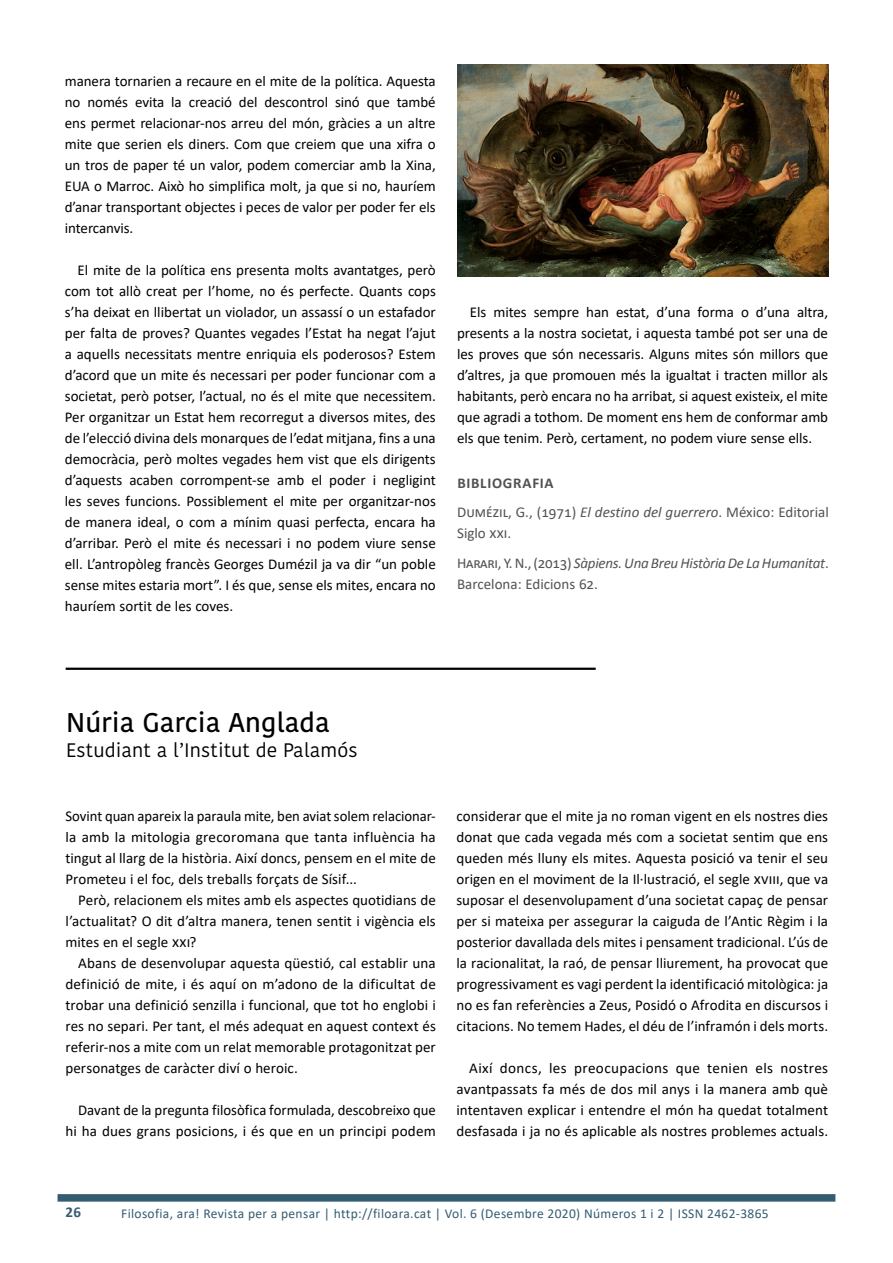
<style>
.page{position:relative;width:893px;height:1263px;background:#fff}
.page>*{position:absolute;margin:0;border:0;box-sizing:border-box;transform-origin:0 0}
.t1{font:500 27px "Kohinoor Bangla";letter-spacing:.005em;color:#000}
.t2{font:19.5px "Kohinoor Bangla";letter-spacing:.005em;color:#000}
.t3{font:15px/21px "Calibri";color:#000;text-align:justify}
.t4{font:15px/29.5px "Calibri";color:#525252}
.t5{font:italic 15px/21px "Calibri";letter-spacing:-.015em;color:#525252}
.t6{font:700 15px "Calibri";color:#345c71}
.t7{font:13.5px "Calibri";letter-spacing:.025em;color:#345c71}
.s1{font-weight:700}
.s2{font-style:italic}
.s3{font-style:normal}
</style>
<div class="page">
<div style="left:58px;top:1194px;width:777px;height:7px;background:#345c71;border:2px solid #345c71"></div>
<hr style="left:66px;top:668px;width:530px;height:2px;background:#000">
<img style="left:457px;top:65px;width:371px;height:211px">
<p class="t3" style="left:65px;top:70px;width:372px">manera tornarien a recaure en el mite de la política. Aquesta no només evita la creació del descontrol sinó que també ens permet relacionar-nos arreu del món, gràcies a un altre mite que serien els diners. Com que creiem que una xifra o un tros de paper té un valor, podem comerciar amb la Xina, EUA o Marroc. Això ho simplifica molt, ja que si no, hauríem d’anar transportant objectes i peces de valor per poder fer els intercanvis.</p>
<p class="t3" style="left:65px;top:259px;width:373px;text-indent:13px">El mite de la política ens presenta molts avantatges, però com tot allò creat per l’home, no és perfecte. Quants cops s’ha deixat en llibertat un violador, un assassí o un estafador per falta de proves? Quantes vegades l’Estat ha negat l’ajut a aquells necessitats mentre enriquia els poderosos? Estem d’acord que un mite és necessari per poder funcionar com a societat, però potser, l’actual, no és el mite que necessitem.<br>Per organitzar un Estat hem recorregut a diversos mites, des de l’elecció divina dels monarques de l’edat mitjana, fins a una democràcia, però moltes vegades hem vist que els dirigents d’aquests acaben corrompent-se amb el poder i negligint les seves funcions. Possiblement el mite per organitzar-nos de manera ideal, o com a mínim quasi perfecta, encara ha d’arribar. Però el mite és necessari i no podem viure sense ell. L’antropòleg francès Georges Dumézil ja va dir “un poble sense mites estaria mort”. I és que, sense els mites, encara no hauríem sortit de les coves.</p>
<p class="t3" style="left:457px;top:301px;width:373px;text-indent:13px">Els mites sempre han estat, d’una forma o d’una altra, presents a la nostra societat, i aquesta també pot ser una de les proves que són necessaris. Alguns mites són millors que d’altres, ja que promouen més la igualtat i tracten millor als habitants, però encara no ha arribat, si aquest existeix, el mite que agradi a tothom. De moment ens hem de conformar amb els que tenim. Però, certament, no podem viure sense ells.</p>
<p class="t4" style="left:457px;top:468px;width:373px"><span class="s1">BIBLIOGRAFIA<br></span>DUM ÉZIL, G., (1971) <span class="s2">El destino del guerrero</span>. México: Editorial</p>
<p class="t4" style="left:457px;top:518px;width:56px">Siglo XXI .<br>HARARI</p>
<p class="t5" style="left:457px;top:552px;width:373px;text-indent:41px"><span class="s3">, Y. N., (2013)</span> Sàpiens. Una Breu Història De La Humanitat<span class="s3">.<br>Barcelona: Edicions 62.</span></p>
<h1 class="t1" style="left:66px;top:701px;width:265px">Núria Garcia Anglada</h1>
<h2 class="t2" style="left:66px;top:736px;width:293px">Estudiant a l’Institut de Palamós</h2>
<p class="t3" style="left:65px;top:805px;width:372px">Sovint quan apareix la paraula mite, ben aviat solem relacionar&shy;la amb la mitologia grecoromana que tanta influència ha tingut al llarg de la història. Així doncs, pensem en el mite de Prometeu i el foc, dels treballs forçats de Sísif...</p>
<p class="t3" style="left:65px;top:889px;width:372px;text-indent:13px">Però, relacionem els mites amb els aspectes quotidians de l’actualitat? O dit d’altra manera, tenen sentit i vigència els mites en el segle XXI?</p>
<p class="t3" style="left:65px;top:952px;width:372px;text-indent:13px">Abans de desenvolupar aquesta qüestió, cal establir una definició de mite, i és aquí on m’adono de la dificultat de trobar una definició senzilla i funcional, que tot ho englobi i res no separi. Per tant, el més adequat en aquest context és referir-nos a mite com un relat memorable protagonitzat per personatges de caràcter diví o heroic.</p>
<p class="t3" style="left:65px;top:1099px;width:372px;text-align:right">Davant de la pregunta filosòfica formulada, descobreixo que hi ha dues grans posicions, i és que en un principi podem</p>
<p class="t3" style="left:456px;top:805px;width:373px">considerar que el mite ja no roman vigent en els nostres dies donat que cada vegada més com a societat sentim que ens queden més lluny els mites. Aquesta posició va tenir el seu origen en el moviment de la Il·lustració, el segle XVIII</p>
<p class="t3" style="left:456px;top:868px;width:373px;text-indent:323px">, que va suposar el desenvolupament d’una societat capaç de pensar per si mateixa per assegurar la caiguda de l’Antic Règim i la posterior davallada dels mites i pensament tradicional. L’ús de la racionalitat, la raó, de pensar lliurement, ha provocat que progressivament es vagi perdent la identificació mitològica: ja no es fan referències a Zeus, Posidó o Afrodita en discursos i citacions. No temem Hades, el déu de l’inframón i dels morts.</p>
<p class="t3" style="left:456px;top:1057px;width:373px;text-indent:13px">Així doncs, les preocupacions que tenien els nostres avantpassats fa més de dos mil anys i la manera amb què intentaven explicar i entendre el món ha quedat totalment desfasada i ja no és aplicable als nostres problemes actuals.</p>
<p class="t6" style="left:66px;top:1202px;width:17px">26</p>
<p class="t7" style="left:121px;top:1204px;width:649px">Filosofia, ara! Revista per a pensar | http://filoara.cat | Vol. 6 (Desembre 2020) Números 1 i 2 | ISSN 2462-3865</p>
</div>
